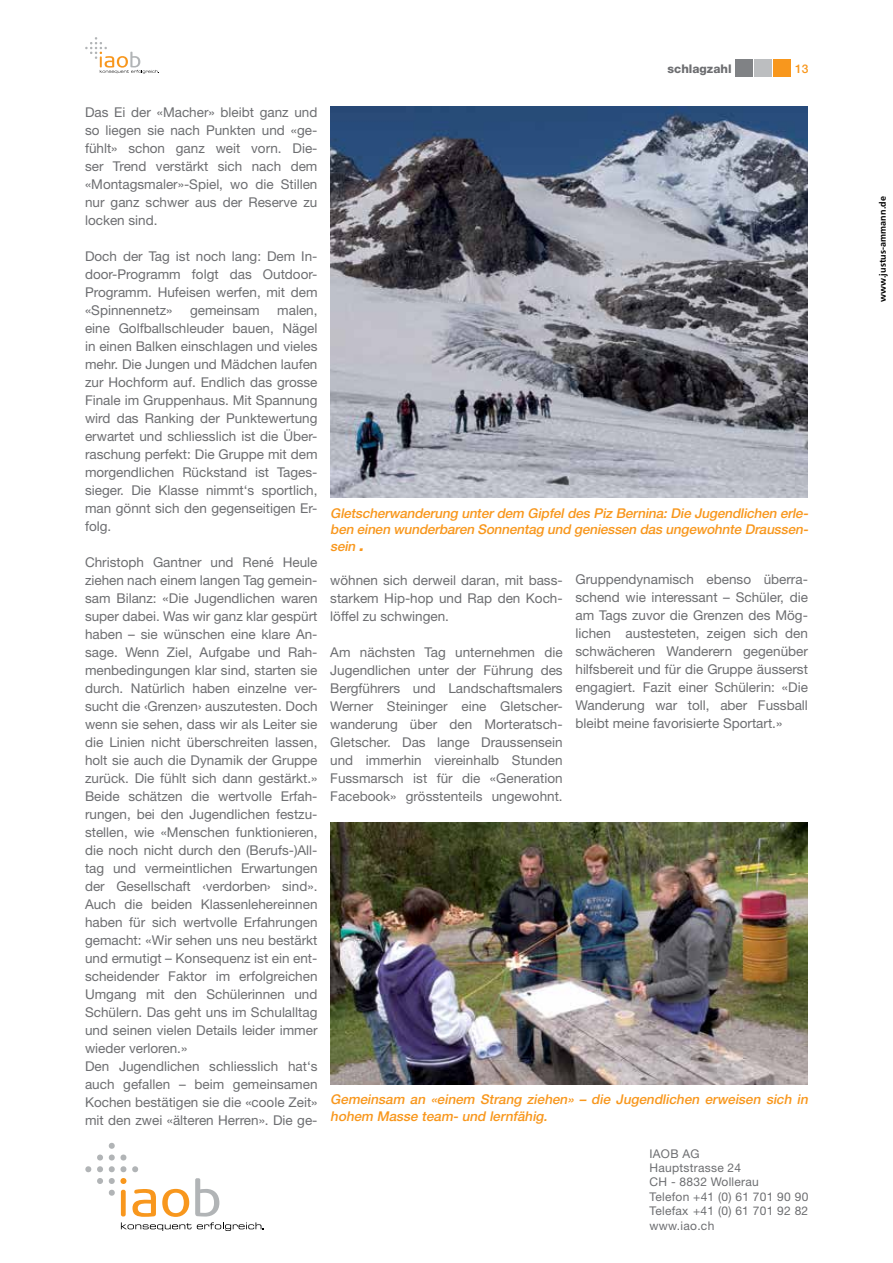
<style>
.page{position:relative;width:893px;height:1263px;background:#fff}
.page>*{position:absolute;margin:0;border:0;box-sizing:border-box;transform-origin:0 0}
.t1{font:13.5px/18px "Helvetica Neue";color:#6d6e71;text-align:justify}
.t2{font:italic 500 13.5px/16.5px "Helvetica Neue";color:#f8971d;text-align:justify}
.t3{font:12px/14.4px "Helvetica Neue";letter-spacing:.02em;color:#6d6e71}
.t4{font:800 12px "Helvetica Neue";color:#6d6e71}
.t5{font:500 12px "Helvetica Neue";color:#f8971d}
.t6{font:700 9px "Frutiger";letter-spacing:.01em;color:#000}
.s1{font-weight:900}
</style>
<div class="page">
<svg style="left:85px;top:1142px;width:53px;height:30px"></svg>
<svg style="left:97px;top:1178px;width:167px;height:53px"></svg>
<svg style="left:85px;top:37px;width:74px;height:36px"></svg>
<div style="left:773px;top:60px;width:17px;height:17px;background:#f8971d"></div>
<div style="left:736px;top:60px;width:17px;height:17px;background:#808285"></div>
<div style="left:754px;top:60px;width:17px;height:17px;background:#bcbec0"></div>
<img style="left:330px;top:823px;width:478px;height:261px">
<img style="left:330px;top:106px;width:478px;height:392px">
<p class="t4" style="left:668px;top:61px;width:66px">schlagzahl</p>
<p class="t5" style="left:795px;top:61px;width:15px">13</p>
<p class="t1" style="left:85px;top:103px;width:234px">Das Ei der «Macher» bleibt ganz und so liegen sie nach Punkten und «ge&shy;fühlt» schon ganz weit vorn. Die&shy;ser Trend verstärkt sich nach dem «Montagsmaler»-Spiel, wo die Stillen nur ganz schwer aus der Reserve zu locken sind.</p>
<p class="t1" style="left:85px;top:247px;width:234px">Doch der Tag ist noch lang: Dem In&shy;door-Programm folgt das Outdoor-Programm. Hufeisen werfen, mit dem «Spinnennetz»</p>
<p class="t1" style="left:85px;top:301px;width:234px;text-indent:192px">malen, eine Golfballschleuder bauen, Nägel in einen Balken einschlagen und vieles mehr. Die Jungen und Mädchen laufen zur Hochform auf. Endlich das grosse Finale im Gruppenhaus. Mit Spannung wird das Ranking der Punktewertung erwartet und schliesslich ist die Über&shy;raschung perfekt: Die Gruppe mit dem morgendlichen Rückstand ist Tages&shy;sieger. Die Klasse nimmt‘s sportlich, man gönnt sich den gegenseitigen Er&shy;folg.</p>
<p class="t1" style="left:85px;top:553px;width:234px;text-align:left">Christoph Gantner und René Heule ziehen nach einem langen Tag gemein&shy;sam Bilanz: «Die Jugendlichen waren super dabei. Was wir ganz klar gespürt haben – sie wünschen eine klare An&shy;sage. Wenn Ziel, Aufgabe und Rah&shy;menbedingungen klar sind, starten sie durch. Natürlich haben einzelne ver&shy;sucht die ‹Grenzen› auszutesten. Doch wenn sie sehen, dass wir als Leiter sie die Linien nicht überschreiten lassen, holt sie auch die Dynamik der Gruppe zurück. Die fühlt sich dann gestärkt.» Beide schätzen die wertvolle Erfah&shy;rungen, bei den Jugendlichen festzu&shy;stellen, wie «Menschen funktionieren, die noch nicht durch den (Berufs-)All&shy;tag und vermeintlichen Erwartungen der Gesellschaft ‹verdorben› sind».<br>Auch die beiden Klassenlehereinnen haben für sich wertvolle Erfahrungen gemacht: «Wir sehen uns neu bestärkt und ermutigt – Konsequenz ist ein ent&shy;scheidender Faktor im erfolgreichen Umgang mit den Schülerinnen und Schülern. Das geht uns im Schulalltag und seinen vielen Details leider immer wieder verloren.»<br>Den Jugendlichen schliesslich hat‘s auch gefallen – beim gemeinsamen Kochen bestätigen sie die «coole Zeit» mit den zwei «älteren Herren». Die ge-</p>
<p class="t1" style="left:190px;top:301px;width:71px">gemeinsam</p>
<p class="t2" style="left:330px;top:505px;width:482px">Gletscherwanderung unter dem Gipfel des Piz Bernina: Die Jugendlichen erle&shy;ben einen wunderbaren Sonnentag und geniessen das ungewohnte Draussen&shy;sein <span class="s1">.</span></p>
<p class="t1" style="left:330px;top:570px;width:234px">wöhnen sich derweil daran, mit bass&shy;starkem Hip-hop und Rap den Koch&shy;löffel zu schwingen.</p>
<p class="t1" style="left:330px;top:642px;width:234px">Am nächsten Tag unternehmen die Jugendlichen unter der Führung des Bergführers und Landschaftsmalers Werner Steininger eine Gletscher&shy;wanderung über den Morteratsch-Gletscher. Das lange Draussensein und immerhin viereinhalb Stunden Fussmarsch ist für die «Generation Facebook» grösstenteils ungewohnt.</p>
<p class="t1" style="left:575px;top:570px;width:234px">Gruppendynamisch ebenso überra&shy;schend wie interessant – Schüler, die am Tags zuvor die Grenzen des Mög&shy;lichen austesteten, zeigen sich den schwächeren Wanderern gegenüber hilfsbereit und für die Gruppe äusserst engagiert. Fazit einer Schülerin: «Die Wanderung war toll, aber Fussball bleibt meine favorisierte Sportart.»</p>
<p class="t2" style="left:330px;top:1091px;width:482px">Gemeinsam an «einem Strang ziehen» – die Jugendlichen erweisen sich in hohem Masse team- und lernfähig.</p>
<p class="t3" style="left:649px;top:1146px;width:160px">IAOB AG<br>Hauptstrasse 24<br>CH - 8832 Wollerau<br>Telefon +41 (0) 61 701 90 90<br>Telefax +41 (0) 61 701 92 82 www.iao.ch</p>
<p class="t6" style="left:877px;top:302px;width:107px;rotate:-90deg">www.justus-ammann.de</p>
</div>
